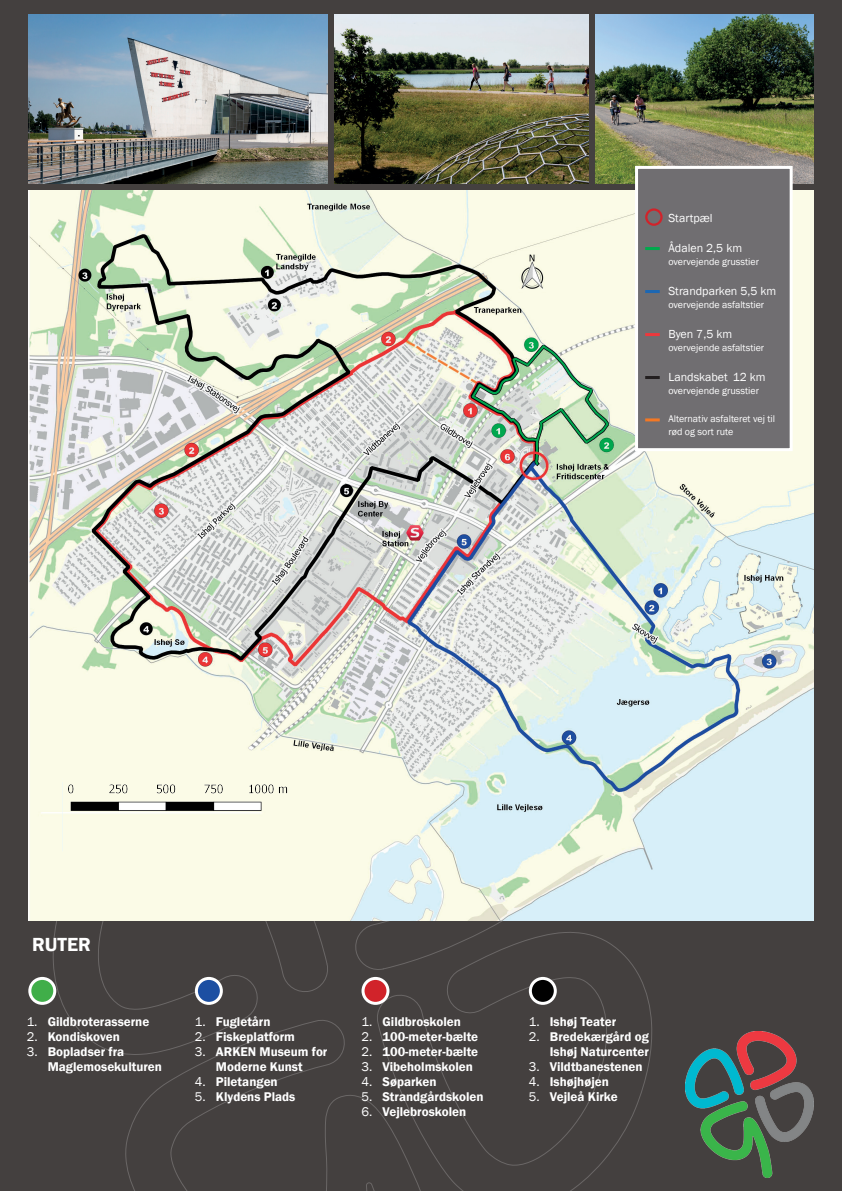
<style>
.page{position:relative;width:842px;height:1191px;background:#44403f}
.page>*{position:absolute;margin:0;border:0;box-sizing:border-box;transform-origin:0 0}
.t1{font:600 19.5px "Franklin Gothic";color:#fff}
.t2{font:600 13px/15px "Franklin Gothic";color:#fff;text-align:center}
.t3{font:12px "Franklin Gothic";color:#fff}
.t4{font:10px/13px "Franklin Gothic";color:#fff}
.s1{font-weight:400}
</style>
<div class="page">
<svg style="left:52px;top:920px;width:276px;height:135px"></svg>
<svg style="left:292px;top:920px;width:279px;height:50px"></svg>
<svg style="left:374px;top:931px;width:278px;height:260px"></svg>
<svg style="left:125px;top:1018px;width:335px;height:173px"></svg>
<img style="left:28px;top:14px;width:300px;height:169px">
<img style="left:595px;top:14px;width:218px;height:169px">
<img style="left:334px;top:14px;width:255px;height:169px">
<img style="left:28px;top:191px;width:785px;height:729px">
<div style="left:635px;top:166px;width:158px;height:285px;background:#706e71;border:3px solid #fff"></div>
<div style="left:645px;top:208px;width:18px;height:18px;border:2px solid #d1232a;border-radius:50%"></div>
<hr style="left:645px;top:247px;width:15px;height:3px;background:#00a94d">
<hr style="left:645px;top:290px;width:15px;height:3px;background:#1c67b3">
<hr style="left:645px;top:333px;width:15px;height:3px;background:#ee383c">
<hr style="left:645px;top:376px;width:15px;height:3px;background:#231f20">
<hr style="left:645px;top:418px;width:15px;height:3px;background:#f47824">
<img style="left:685px;top:1031px;width:129px;height:146px">
<div style="left:196px;top:978px;width:25px;height:25px;background:#1c4fa2;border-radius:50%"></div>
<div style="left:195px;top:977px;width:28px;height:27px;border:3px solid #fff;border-radius:50%"></div>
<div style="left:363px;top:978px;width:25px;height:25px;background:#d1232a;border-radius:50%"></div>
<div style="left:361px;top:977px;width:28px;height:27px;border:3px solid #fff;border-radius:50%"></div>
<div style="left:530px;top:978px;width:25px;height:25px;background:#010101;border-radius:50%"></div>
<div style="left:529px;top:977px;width:28px;height:27px;border:3px solid #fff;border-radius:50%"></div>
<div style="left:30px;top:978px;width:25px;height:25px;background:#40ae49;border-radius:50%"></div>
<div style="left:28px;top:977px;width:28px;height:27px;border:3px solid #fff;border-radius:50%"></div>
<img style="left:62px;top:776px;width:232px;height:77px">
<p class="t3" style="left:668px;top:211px;width:46px">Startpæl</p>
<p class="t3" style="left:668px;top:241px;width:75px">Ådalen 2,5 km</p>
<p class="t4" style="left:668px;top:256px;width:92px">overvejende grusstier</p>
<p class="t3" style="left:668px;top:284px;width:109px">Strandparken 5,5 km</p>
<p class="t4" style="left:668px;top:299px;width:97px">overvejende asfaltstier</p>
<p class="t3" style="left:668px;top:327px;width:65px">Byen 7,5 km</p>
<p class="t4" style="left:668px;top:342px;width:97px">overvejende asfaltstier</p>
<p class="t3" style="left:668px;top:370px;width:99px">Landskabet 12 km</p>
<p class="t4" style="left:668px;top:385px;width:92px">overvejende grusstier</p>
<p class="t4" style="left:668px;top:413px;width:108px">Alternativ asfalteret vej til rød og sort rute</p>
<h1 class="t1" style="left:32px;top:932px;width:60px">RUTER</h1>
<p class="t2" style="left:27px;top:1014px;width:124px"><span class="s1">1.</span> Gildbroterasserne</p>
<p class="t2" style="left:27px;top:1029px;width:95px"><span class="s1">2.</span> Kondiskoven</p>
<p class="t2" style="left:48px;top:1044px;width:116px;text-align:left;text-indent:-21px"><span class="s1">3.</span> Bopladser fra<br>Maglemosekulturen</p>
<p class="t2" style="left:195px;top:1014px;width:77px"><span class="s1">1.</span> Fugletårn</p>
<p class="t2" style="left:195px;top:1029px;width:101px"><span class="s1">2.</span> Fiskeplatform</p>
<p class="t2" style="left:195px;top:1044px;width:134px"><span class="s1">3.</span> ARKEN Museum for<br>Moderne Kunst</p>
<p class="t2" style="left:195px;top:1074px;width:84px"><span class="s1">4.</span> Piletangen</p>
<p class="t2" style="left:195px;top:1089px;width:102px"><span class="s1">5.</span> Klydens Plads</p>
<p class="t2" style="left:361px;top:1014px;width:101px"><span class="s1">1.</span> Gildbroskolen</p>
<p class="t2" style="left:361px;top:1029px;width:118px"><span class="s1">2.</span> 100-meter-bælte</p>
<p class="t2" style="left:361px;top:1044px;width:118px"><span class="s1">2.</span> 100-meter-bælte</p>
<p class="t2" style="left:361px;top:1059px;width:113px"><span class="s1">3.</span> Vibeholmskolen</p>
<p class="t2" style="left:361px;top:1074px;width:76px"><span class="s1">4.</span> Søparken</p>
<p class="t2" style="left:361px;top:1089px;width:124px"><span class="s1">5.</span> Strandgårdskolen</p>
<p class="t2" style="left:361px;top:1104px;width:106px"><span class="s1">6.</span> Vejlebroskolen</p>
<p class="t2" style="left:529px;top:1014px;width:89px"><span class="s1">1.</span> Ishøj Teater</p>
<p class="t2" style="left:529px;top:1029px;width:122px;text-align:right"><span class="s1">2.</span> Bredekærgård og<br>Ishøj Naturcenter</p>
<p class="t2" style="left:529px;top:1059px;width:115px"><span class="s1">3.</span> Vildtbanestenen</p>
<p class="t2" style="left:529px;top:1074px;width:82px"><span class="s1">4.</span> Ishøjhøjen</p>
<p class="t2" style="left:529px;top:1089px;width:90px"><span class="s1">5.</span> Vejleå Kirke</p>
</div>
